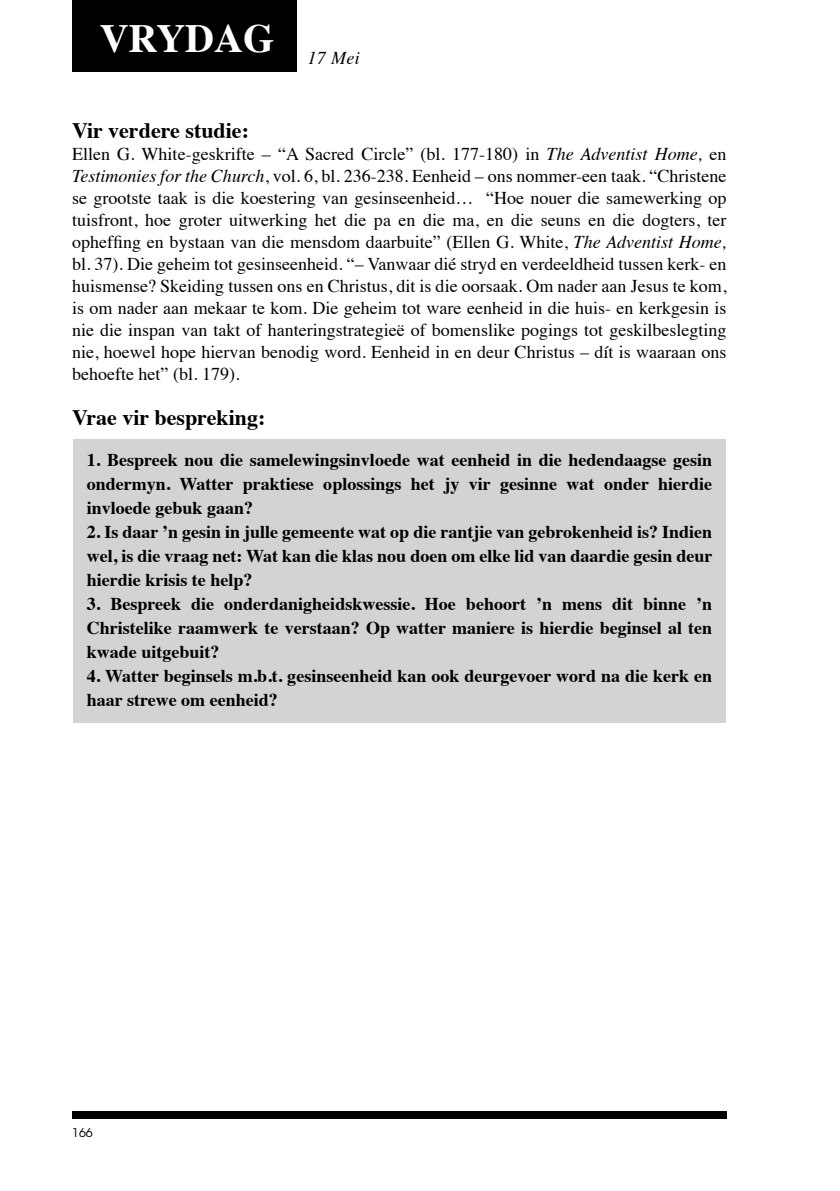
<style>
.page{position:relative;width:840px;height:1191px;background:#fff}
.page>*{position:absolute;margin:0;border:0;box-sizing:border-box;transform-origin:0 0}
.t1{font:700 40px "Times";color:#fff}
.t2{font:700 22px "Times";color:#000}
.t3{font:18px/22px "Times";color:#000;text-align:justify}
.t4{font:700 18px/24px "Times";color:#000;text-align:justify}
.t5{font:italic 18px "Times";color:#000}
.t6{font:12px "ITC Avant Garde Std";color:#000}
.s1{font-style:italic}
</style>
<div class="page">
<div style="left:72px;top:1111px;width:654px;height:8px;background:#000"></div>
<div style="left:72px;top:0;width:225px;height:71px;background:#000"></div>
<div style="left:73px;top:439px;width:652px;height:284px;background:#d1d3d4"></div>
<h1 class="t1" style="left:100px;top:0;width:176px">VRYDAG</h1>
<p class="t5" style="left:307px;top:42px;width:54px">17 Mei</p>
<p class="t2" style="left:72px;top:110px;width:178px">Vir verdere studie:</p>
<p class="t3" style="left:72px;top:142px;width:655px">Ellen G. White-geskrifte – “A Sacred Circle” (bl. 177-180) in <span class="s1">The Adventist Home,</span> en <span class="s1">Testimonies for the Church</span>, vol. 6, bl. 236-238. Eenheid – ons nommer-een taak. “Christene se grootste taak is die koestering van gesinseenheid… “Hoe nouer die samewerking op tuisfront, hoe groter uitwerking het die pa en die ma, en die seuns en die dogters, ter opheffing en bystaan van die mensdom daarbuite” (Ellen G. White, <span class="s1">The Adventist Home, </span>bl. 37). Die geheim tot gesinseenheid. “– Vanwaar dié stryd en verdeeldheid tussen kerk- en huismense? Skeiding tussen ons en Christus, dit is die oorsaak. Om nader aan Jesus te kom, is om nader aan mekaar te kom. Die geheim tot ware eenheid in die huis- en kerkgesin is nie die inspan van takt of hanteringstrategieë of bomenslike pogings tot geskilbeslegting nie, hoewel hope hiervan benodig word. Eenheid in en deur Christus – dít is waaraan ons behoefte het” (bl. 179).</p>
<p class="t2" style="left:72px;top:396px;width:195px">Vrae vir bespreking:</p>
<p class="t4" style="left:87px;top:446px;width:626px">1. Bespreek nou die samelewingsinvloede wat eenheid in die hedendaagse gesin ondermyn. Watter praktiese oplossings het jy vir gesinne wat onder hierdie invloede gebuk gaan?</p>
<p class="t4" style="left:87px;top:518px;width:627px">2. Is daar ’n gesin in julle gemeente wat op die rantjie van gebrokenheid is? Indien wel, is die vraag net: Wat kan die klas nou doen om elke lid van daardie gesin deur hierdie krisis te help?</p>
<p class="t4" style="left:87px;top:590px;width:626px">3. Bespreek die onderdanigheidskwessie. Hoe behoort ’n mens dit binne ’n Christelike raamwerk te verstaan? Op watter maniere is hierdie beginsel al ten kwade uitgebuit?</p>
<p class="t4" style="left:87px;top:662px;width:626px">4. Watter beginsels m.b.t. gesinseenheid kan ook deurgevoer word na die kerk en haar strewe om eenheid?</p>
<p class="t6" style="left:72px;top:1125px;width:22px">166</p>
</div>
